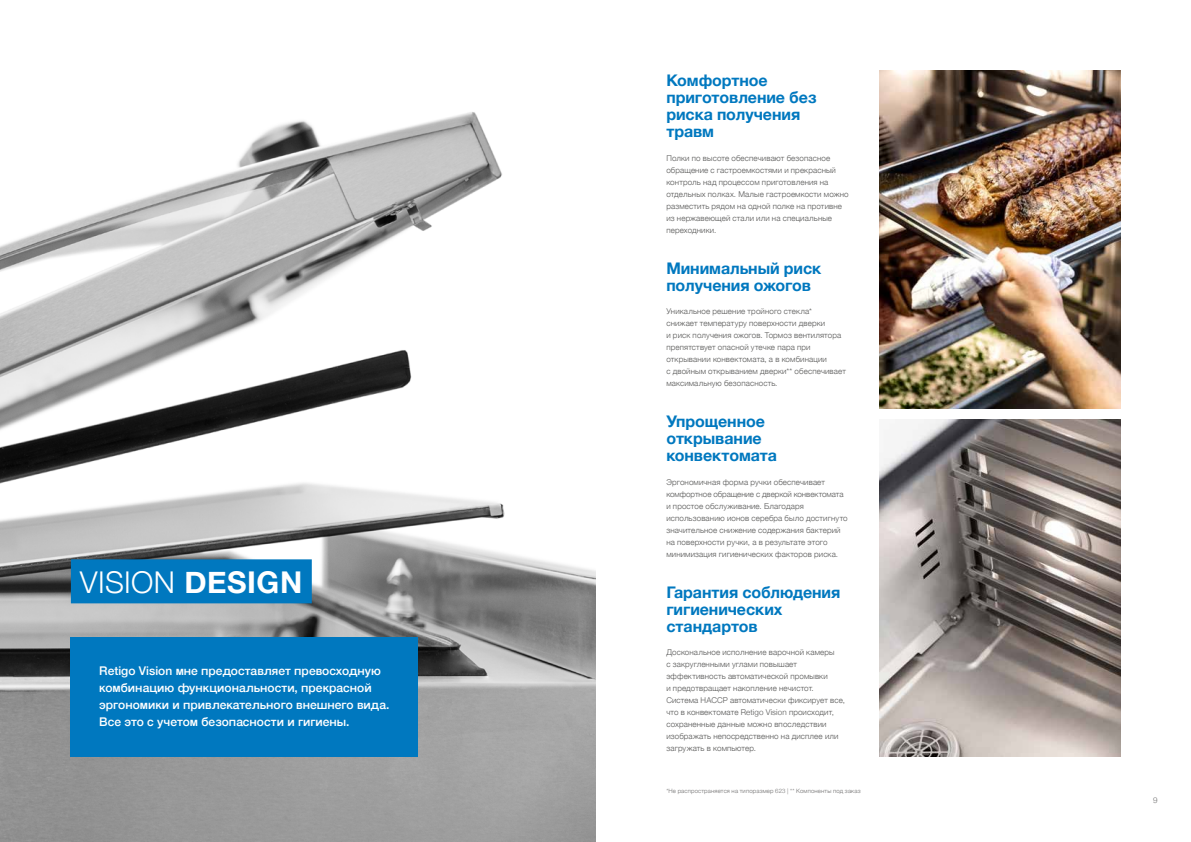
<style>
.page{position:relative;width:1191px;height:842px;background:#fff}
.page>*{position:absolute;margin:0;border:0;box-sizing:border-box;transform-origin:0 0}
.t1{font:300 30px "Helvetica Neue";letter-spacing:.01em;color:#fff}
.t2{font:700 16px/17px "Helvetica Neue";letter-spacing:-.005em;color:#0078bf}
.t3{font:500 12px/17px "Helvetica Neue";color:#fff}
.t4{font:300 8px/12px "Helvetica Neue";letter-spacing:.015em;color:#575756}
.t5{font:300 8px "Helvetica Neue";color:#706f6f}
.t6{font:300 6px "Helvetica Neue";letter-spacing:.025em;color:#706f6f}
.s1{font-weight:700}
</style>
<div class="page">
<img style="left:0;top:112px;width:595px;height:730px">
<img style="left:879px;top:71px;width:241px;height:337px">
<img style="left:879px;top:420px;width:241px;height:336px">
<div style="left:71px;top:559px;width:241px;height:44px;background:#0078bf"></div>
<div style="left:71px;top:637px;width:347px;height:120px;background:#0078bf"></div>
<h1 class="t1" style="left:80px;top:558px;width:224px">VISION <span class="s1">DESIGN</span></h1>
<h3 class="t3" style="left:99px;top:661px;width:292px">Retigo Vision мне предоставляет превосходную комбинацию функциональности, прекрасной эргономики и привлекательного внешнего вида.<br>Все это с учетом безопасности и гигиены.</h3>
<h2 class="t2" style="left:666px;top:73px;width:152px">Комфортное приготовление без риска получения травм</h2>
<p class="t4" style="left:666px;top:151px;width:184px">Полки по высоте обеспечивают безопасное обращение с гастроемкостями и прекрасный контроль над процессом приготовления на отдельных полках. Малые гастроемкости можно разместить рядом на одной полке на противне из нержавеющей стали или на специальные переходники.</p>
<h2 class="t2" style="left:666px;top:260px;width:156px">Минимальный риск получения ожогов</h2>
<p class="t4" style="left:666px;top:305px;width:181px">Уникальное решение тройного стекла*<br>снижает температуру поверхности дверки<br>и риск получения ожогов. Тормоз вентилятора препятствует опасной утечке пара при открывании конвектомата, а в комбинации<br>с двойным открыванием дверки** обеспечивает максимальную безопасность.</p>
<h2 class="t2" style="left:666px;top:413px;width:112px">Упрощенное открывание конвектомата</h2>
<p class="t4" style="left:666px;top:475px;width:183px">Эргономичная форма ручки обеспечивает комфортное обращение с дверкой конвектомата и простое обслуживание. Благодаря использованию ионов серебра было достигнуто значительное снижение содержания бактерий на поверхности ручки, а в результате этого минимизация гигиенических факторов риска.</p>
<h2 class="t2" style="left:666px;top:584px;width:176px">Гарантия соблюдения гигиенических стандартов</h2>
<p class="t4" style="left:666px;top:645px;width:180px">Доскональное исполнение варочной камеры<br>с закругленными углами повышает эффективность автоматической промывки<br>и предотвращает накопление нечистот.<br>Система HACCP автоматически фиксирует все, что в конвектомате Retigo Vision происходит, сохраненные данные можно впоследствии изображать непосредственно на дисплее или загружать в компьютер.</p>
<p class="t6" style="left:666px;top:786px;width:196px">*Не распространяется на типоразмер 623 | ** Компоненты под заказ</p>
<p class="t5" style="left:1153px;top:794px;width:6px">9</p>
</div>
